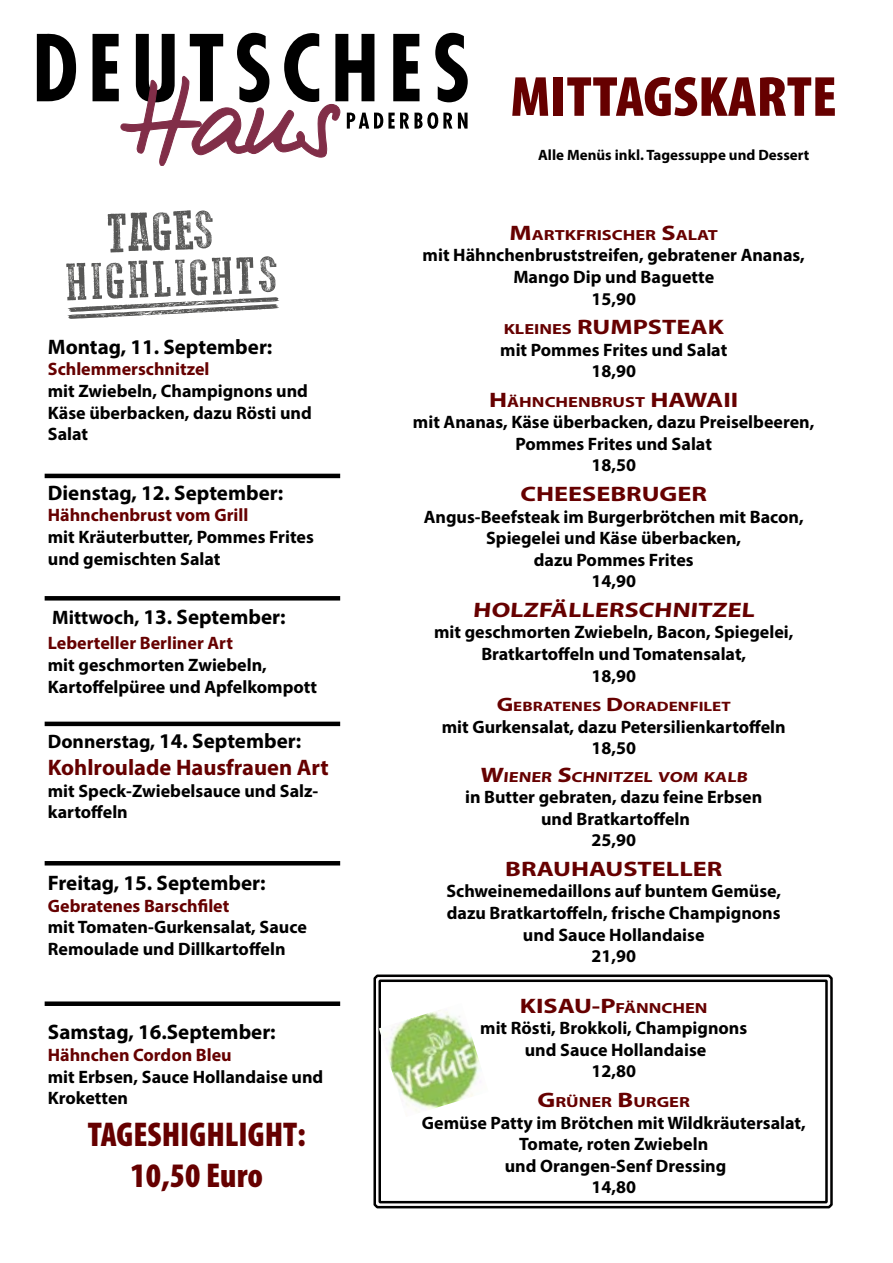
<style>
.page{position:relative;width:893px;height:1263px;background:#fff}
.page>*{position:absolute;margin:0;border:0;box-sizing:border-box;transform-origin:0 0}
.t1{font:900 condensed 57px "Myriad Pro";color:#600;scale:1.07 1}
.t2{font:900 condensed 34.5px/41.4px "Myriad Pro";color:#600;text-align:center}
.t3{font:700 22.5px "Myriad Pro";color:#600}
.t4{font:700 21px "Myriad Pro";color:#000}
.t5{font:700 21px "Myriad Pro";color:#600;scale:1.25 1}
.t6{font:700 18px/21.6px "Myriad Pro";color:#000;text-align:center}
.t7{font:700 18px "Myriad Pro";color:#600}
.t8{font:700 15px "Myriad Pro";color:#000}
.t9{font:700 14.7px "Myriad Pro";color:#600;scale:1.25 1}
.t10{font:700 13.65px "Myriad Pro";color:#600;scale:1.25 1}
.s1{font-size:19.5px}
.s2{font-size:21px}
.s3{font-size:14.7px}
</style>
<div class="page">
<svg style="left:373px;top:974px;width:460px;height:235px"></svg>
<div style="left:378px;top:979px;width:450px;height:224px;border:2px solid #000"></div>
<svg style="left:66px;top:210px;width:213px;height:109px"></svg>
<hr style="left:45px;top:474px;width:295px;height:4px;background:#000">
<svg style="left:45px;top:596px;width:295px;height:4px"></svg>
<hr style="left:45px;top:722px;width:295px;height:4px;background:#000">
<hr style="left:45px;top:861px;width:295px;height:4px;background:#000">
<div style="left:45px;top:1001px;width:295px;height:5px;background:#000"></div>
<img style="left:379px;top:1003px;width:110px;height:114px">
<svg style="left:37px;top:33px;width:431px;height:133px"></svg>
<p class="t4" style="left:48px;top:333px;width:226px">Montag, 11. September:</p>
<p class="t7" style="left:48px;top:358px;width:163px">Schlemmerschnitzel</p>
<p class="t6" style="left:48px;top:380px;width:265px;text-align:left">mit Zwiebeln, Champignons und<br>Käse überbacken, dazu Rösti und<br>Salat</p>
<p class="t4" style="left:48px;top:479px;width:237px">Dienstag, 12. September:</p>
<p class="t7" style="left:48px;top:504px;width:202px">Hähnchenbrust vom Grill</p>
<p class="t6" style="left:48px;top:525px;width:268px;text-align:left">mit Kräuterbutter, Pommes Frites und gemischten Salat</p>
<p class="t4" style="left:52px;top:603px;width:235px"><span class="s1">Mittwoch,</span> 13. September:</p>
<p class="t7" style="left:48px;top:631px;width:187px">Leberteller Berliner Art</p>
<p class="t6" style="left:48px;top:653px;width:271px;text-align:left">mit geschmorten Zwiebeln,<br>Kartoffelpüree und Apfelkompott</p>
<p class="t4" style="left:48px;top:727px;width:255px"><span class="s1">Donnerstag,</span> 14. September:</p>
<p class="t3" style="left:48px;top:753px;width:282px">Kohlroulade Hausfrauen Art</p>
<p class="t6" style="left:48px;top:779px;width:272px;text-align:left">mit Speck-Zwiebelsauce und Salz&shy;kartoffeln</p>
<p class="t4" style="left:48px;top:869px;width:219px">Freitag, 15. September:</p>
<p class="t7" style="left:48px;top:894px;width:183px">Gebratenes Barschfilet</p>
<p class="t6" style="left:48px;top:916px;width:261px;text-align:left">mit Tomaten-Gurkensalat, Sauce<br>Remoulade und Dillkartoffeln</p>
<p class="t4" style="left:48px;top:1018px;width:229px">Samstag, 16.September:</p>
<p class="t7" style="left:48px;top:1043px;width:185px">Hähnchen Cordon Bleu</p>
<p class="t6" style="left:48px;top:1065px;width:277px;text-align:left">mit Erbsen, Sauce Hollandaise und<br>Kroketten</p>
<h2 class="t2" style="left:88px;top:1112px;width:219px">TAGESHIGHLIGHT:<br>10,50 Euro</h2>
<h1 class="t1" style="left:510px;top:60px;width:307px">MITTAGSKARTE</h1>
<p class="t8" style="left:538px;top:145px;width:273px">Alle Menüs inkl. Tagessuppe und Dessert</p>
<p class="t9" style="left:510px;top:225px;width:168px"><span class="s2">M</span>ARTKFRISCHER <span class="s2">S</span>ALAT</p>
<p class="t6" style="left:423px;top:244px;width:384px">mit Hähnchenbruststreifen, gebratener Ananas,<br>Mango Dip und Baguette<br>15,90</p>
<p class="t5" style="left:504px;top:313px;width:129px"><span class="s3">KLEINES</span> RUMPSTEAK</p>
<p class="t6" style="left:500px;top:338px;width:229px">mit Pommes Frites und Salat<br>18,90</p>
<p class="t9" style="left:489px;top:392px;width:183px"><span class="s2">H</span>ÄHNCHENBRUST <span class="s2">HAWAII</span></p>
<p class="t6" style="left:413px;top:411px;width:403px">mit Ananas, Käse überbacken, dazu Preiselbeeren,<br>Pommes Frites und Salat<br>18,50</p>
<p class="t5" style="left:520px;top:480px;width:13px">CHEESEBR</p>
<p class="t5" style="left:642px;top:480px;width:41px">UGER</p>
<p class="t6" style="left:424px;top:505px;width:381px">Angus-Beefsteak im Burgerbrötchen mit Bacon,<br>Spiegelei und Käse überbacken,<br>dazu Pommes Frites<br>14,90</p>
<p class="t5" style="left:473px;top:596px;width:65px">HOLZFÄLLERSCHNIT</p>
<p class="t5" style="left:712px;top:596px;width:24px">ZEL</p>
<p class="t6" style="left:434px;top:621px;width:361px">mit geschmorten Zwiebeln, Bacon, Spiegelei,<br>Bratkartoffeln und Tomatensalat,<br>18,90</p>
<p class="t10" style="left:497px;top:697px;width:189px"><span class="s1">G</span>EBRATENES <span class="s1">D</span>ORADENFILET</p>
<p class="t6" style="left:442px;top:715px;width:346px">mit Gurkensalat, dazu Petersilienkartoffeln<br>18,50</p>
<p class="t9" style="left:480px;top:767px;width:164px"><span class="s2">W</span>IENER <span class="s2">S</span>CHNITZEL VOM</p>
<p class="t9" style="left:703px;top:767px;width:38px">KALB</p>
<p class="t6" style="left:465px;top:786px;width:299px">in Butter gebraten, dazu feine Erbsen und Bratkartoffeln<br>25,90</p>
<p class="t5" style="left:505px;top:855px;width:14px">BRA</p>
<p class="t5" style="left:553px;top:855px;width:69px">UHAUSTELLER</p>
<p class="t6" style="left:446px;top:880px;width:336px">Schweinemedaillons auf buntem Gemüse, dazu Bratkartoffeln, frische Champignons und Sauce Hollandaise<br>21,90</p>
<p class="t5" style="left:520px;top:992px;width:12px">KISA</p>
<p class="t9" style="left:574px;top:998px;width:108px"><span class="s2">U-P</span>FÄNNCHEN</p>
<p class="t6" style="left:480px;top:1017px;width:269px">mit Rösti, Brokkoli, Champignons und Sauce Hollandaise<br>12,80</p>
<p class="t9" style="left:538px;top:1092px;width:123px"><span class="s2">G</span>RÜNER <span class="s2">B</span>URGER</p>
<p class="t6" style="left:422px;top:1111px;width:385px">Gemüse Patty im Brötchen mit Wildkräutersalat,<br>Tomate, roten Zwiebeln<br>und Orangen-Senf Dressing<br>14,80</p>
</div>
